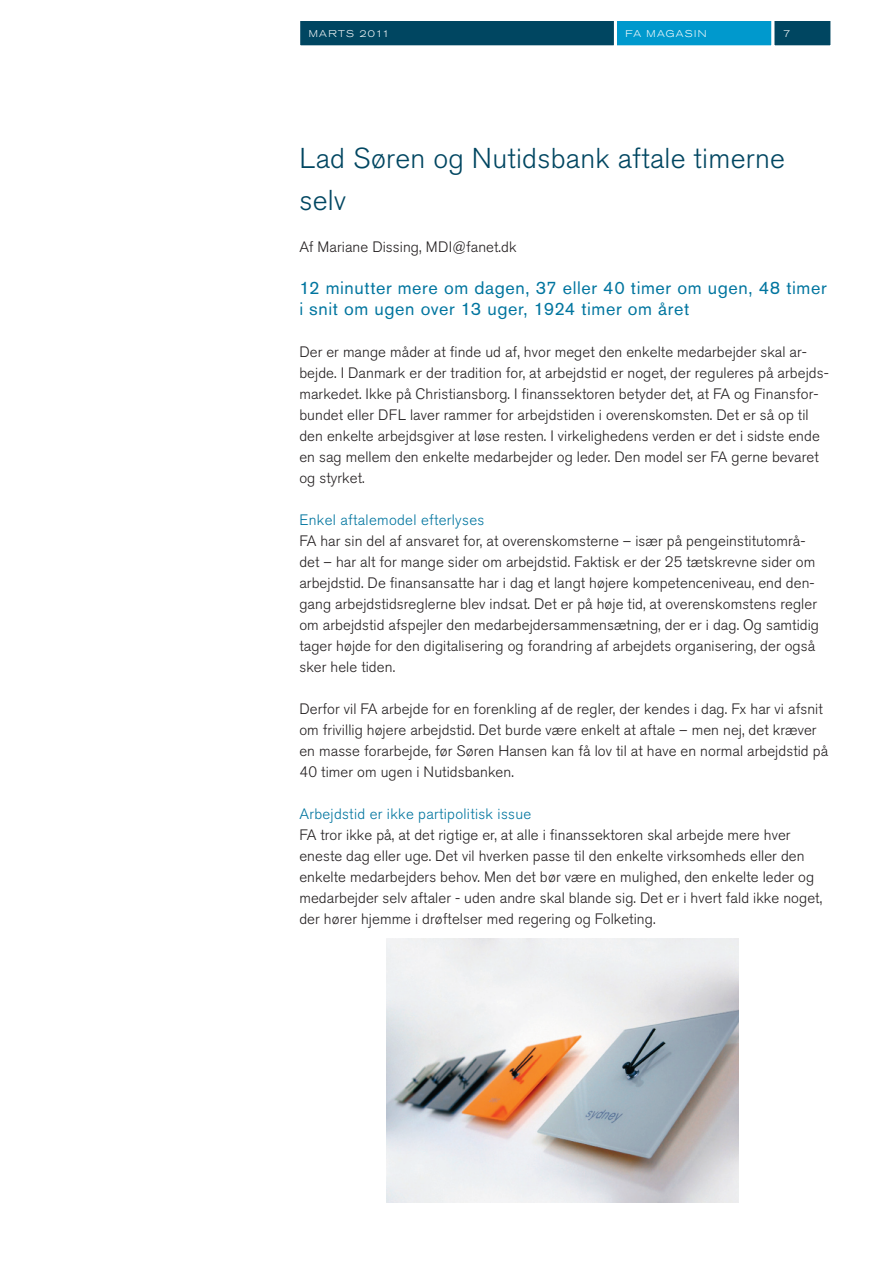
<style>
.page{position:relative;width:893px;height:1263px;background:#fff}
.page>*{position:absolute;margin:0;border:0;box-sizing:border-box;transform-origin:0 0}
.t1{font:300 28.5px/42px "Akzidenz Grotesk Std";letter-spacing:.01em;color:#004661}
.t2{font:18px/21px "Akzidenz Grotesk Std";letter-spacing:.035em;color:#00759f}
.t3{font:300 15px/21px "Akzidenz Grotesk Std";letter-spacing:.005em;color:#231f20}
.t4{font:300 15px "Akzidenz Grotesk Std";letter-spacing:.02em;color:#00759f}
.t5{font:300 expanded 9.75px "Akzidenz Grotesk Std";letter-spacing:.125em;color:#fff}
</style>
<div class="page">
<div style="left:615px;top:20px;width:158px;height:27px;background:#0099cd"></div>
<div style="left:614px;top:18px;width:160px;height:30px;border:3px solid #fff"></div>
<div style="left:299px;top:20px;width:316px;height:27px;background:#004661"></div>
<div style="left:297px;top:18px;width:320px;height:30px;border:3px solid #fff"></div>
<div style="left:773px;top:20px;width:59px;height:27px;background:#004661"></div>
<div style="left:771px;top:18px;width:62px;height:30px;border:3px solid #fff"></div>
<img style="left:386px;top:938px;width:352px;height:265px">
<p class="t5" style="left:309px;top:28px;width:82px">MARTS 2011</p>
<p class="t5" style="left:625px;top:28px;width:31px">FA MAGASIN</p>
<p class="t5" style="left:783px;top:28px;width:9px">7</p>
<h1 class="t1" style="left:299px;top:138px;width:487px">Lad Søren og Nutidsbank aftale timerne selv</h1>
<p class="t3" style="left:299px;top:237px;width:219px">Af Mariane Dissing, MDI@fanet.dk</p>
<p class="t2" style="left:299px;top:277px;width:529px">12 minutter mere om dagen, 37 eller 40 timer om ugen, 48 timer i snit om ugen over 13 uger, 1924 timer om året</p>
<p class="t3" style="left:299px;top:342px;width:531px">Der er mange måder at finde ud af, hvor meget den enkelte medarbejder skal ar&shy;bejde. I Danmark er der tradition for, at arbejdstid er noget, der reguleres på arbejds&shy;markedet. Ikke på Christiansborg. I finanssektoren betyder det, at FA og Finansfor&shy;bundet eller DFL laver rammer for arbejdstiden i overenskomsten. Det er så op til den enkelte arbejdsgiver at løse resten. I virkelighedens verden er det i sidste ende en sag mellem den enkelte medarbejder og leder. Den model ser FA gerne bevaret og styrket.</p>
<p class="t4" style="left:299px;top:511px;width:186px">Enkel aftalemodel efterlyses</p>
<p class="t3" style="left:299px;top:531px;width:521px">FA har sin del af ansvaret for, at overenskomsterne – især på pengeinstitutområ&shy;det – har alt for mange sider om arbejdstid. Faktisk er der 25 tætskrevne sider om arbejdstid. De finansansatte har i dag et langt højere kompetenceniveau, end den&shy;gang arbejdstidsreglerne blev indsat. Det er på høje tid, at overenskomstens regler om arbejdstid afspejler den medarbejdersammensætning, der er i dag. Og samtidig tager højde for den digitalisering og forandring af arbejdets organisering, der også sker hele tiden.</p>
<p class="t3" style="left:299px;top:699px;width:530px">Derfor vil FA arbejde for en forenkling af de regler, der kendes i dag. Fx har vi afsnit om frivillig højere arbejdstid. Det burde være enkelt at aftale – men nej, det kræver en masse forarbejde, før Søren Hansen kan få lov til at have en normal arbejdstid på 40 timer om ugen i Nutidsbanken.</p>
<p class="t4" style="left:299px;top:805px;width:233px">Arbejdstid er ikke partipolitisk issue</p>
<p class="t3" style="left:299px;top:825px;width:524px">FA tror ikke på, at det rigtige er, at alle i finanssektoren skal arbejde mere hver eneste dag eller uge. Det vil hverken passe til den enkelte virksomheds eller den enkelte medarbejders behov. Men det bør være en mulighed, den enkelte leder og medarbejder selv aftaler - uden andre skal blande sig. Det er i hvert fald ikke noget, der hører hjemme i drøftelser med regering og Folketing.</p>
</div>
